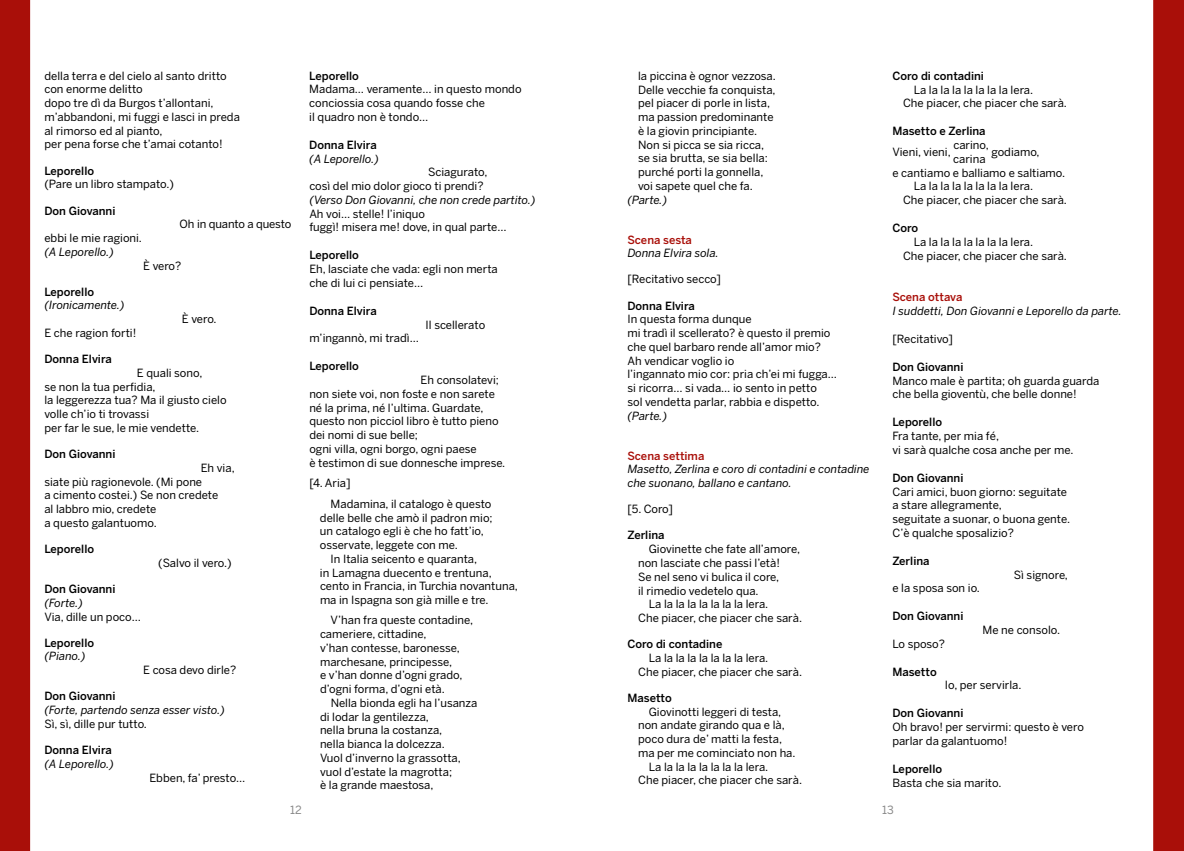
<style>
.page{position:relative;width:1184px;height:851px;background:#fff}
.page>*{position:absolute;margin:0;border:0;box-sizing:border-box;transform-origin:0 0}
.t1{font:11.25px/13.8px "Benton Sans";color:#000}
.t2{font:500 11.25px "Benton Sans";color:#000}
.t3{font:italic 11.25px/13.8px "Benton Sans";color:#000}
.t4{font:500 11.25px "Benton Sans";color:#a90f09}
.t5{font:11.25px "Benton Sans";color:#878787}
</style>
<div class="page">
<svg style="left:1153px;top:0;width:30px;height:850px;background:#ac1813"></svg>
<div style="left:0;top:0;width:30px;height:850px;background:#a90f09"></div>
<p class="t1" style="left:44px;top:68px;width:197px">della terra e del cielo al santo dritto con enorme delitto<br>dopo tre dì da Burgos t’allontani, m’abbandoni, mi fuggi e lasci in preda al rimorso ed al pianto,<br>per pena forse che t’amai cotanto!</p>
<p class="t2" style="left:44px;top:164px;width:51px">Leporello</p>
<p class="t1" style="left:44px;top:177px;width:131px">(Pare un libro stampato.)</p>
<p class="t2" style="left:44px;top:204px;width:72px">Don Giovanni</p>
<p class="t1" style="left:179px;top:217px;width:113px">Oh in quanto a questo</p>
<p class="t1" style="left:44px;top:231px;width:99px">ebbi le mie ragioni.</p>
<p class="t3" style="left:44px;top:245px;width:71px">(A Leporello.)</p>
<p class="t1" style="left:143px;top:258px;width:40px">È vero?</p>
<p class="t2" style="left:44px;top:285px;width:51px">Leporello</p>
<p class="t3" style="left:44px;top:298px;width:81px">(Ironicamente.)</p>
<p class="t1" style="left:182px;top:312px;width:36px">È vero.</p>
<p class="t1" style="left:44px;top:326px;width:93px">E che ragion forti!</p>
<p class="t2" style="left:44px;top:352px;width:69px">Donna Elvira</p>
<p class="t1" style="left:44px;top:366px;width:184px;text-indent:92px">E quali sono,<br>se non la tua perfidia,<br>la leggerezza tua? Ma il giusto cielo volle ch’io ti trovassi<br>per far le sue, le mie vendette.</p>
<p class="t2" style="left:44px;top:447px;width:72px">Don Giovanni</p>
<p class="t1" style="left:44px;top:460px;width:192px;text-indent:156px">Eh via, siate più ragionevole. (Mi pone<br>a cimento costei.) Se non credete<br>al labbro mio, credete<br>a questo galantuomo.</p>
<p class="t2" style="left:44px;top:542px;width:51px">Leporello</p>
<p class="t1" style="left:158px;top:555px;width:75px">(Salvo il vero.)</p>
<p class="t2" style="left:44px;top:582px;width:72px">Don Giovanni</p>
<p class="t3" style="left:44px;top:595px;width:40px">(Forte.)</p>
<p class="t1" style="left:44px;top:609px;width:98px">Via, dille un poco…</p>
<p class="t2" style="left:44px;top:635px;width:51px">Leporello</p>
<p class="t3" style="left:44px;top:649px;width:42px">(Piano.)</p>
<p class="t1" style="left:143px;top:663px;width:95px">E cosa devo dirle?</p>
<p class="t2" style="left:44px;top:689px;width:72px">Don Giovanni</p>
<p class="t3" style="left:44px;top:703px;width:182px">(Forte, partendo senza esser visto.)</p>
<p class="t1" style="left:44px;top:716px;width:104px">Sì, sì, dille pur tutto.</p>
<p class="t2" style="left:44px;top:743px;width:69px">Donna Elvira</p>
<p class="t3" style="left:44px;top:756px;width:71px">(A Leporello.)</p>
<p class="t1" style="left:149px;top:770px;width:97px">Ebben, fa’ presto…</p>
<p class="t2" style="left:309px;top:69px;width:51px">Leporello</p>
<p class="t1" style="left:309px;top:82px;width:214px">Madama… veramente… in questo mondo conciossia cosa quando fosse che<br>il quadro non è tondo…</p>
<p class="t2" style="left:309px;top:138px;width:69px">Donna Elvira</p>
<p class="t3" style="left:309px;top:152px;width:71px">(A Leporello.)</p>
<p class="t1" style="left:309px;top:165px;width:180px;text-indent:119px">Sciagurato, così del mio dolor gioco ti prendi?</p>
<p class="t3" style="left:309px;top:193px;width:227px">(Verso Don Giovanni, che non crede partito.)</p>
<p class="t1" style="left:309px;top:206px;width:199px">Ah voi… stelle! l’iniquo<br>fuggì! misera me! dove, in qual parte…</p>
<p class="t2" style="left:309px;top:248px;width:51px">Leporello</p>
<p class="t1" style="left:309px;top:262px;width:190px">Eh, lasciate che vada: egli non merta che di lui ci pensiate…</p>
<p class="t2" style="left:309px;top:304px;width:69px">Donna Elvira</p>
<p class="t1" style="left:425px;top:317px;width:61px">Il scellerato</p>
<p class="t1" style="left:309px;top:331px;width:111px">m’ingannò, mi tradì…</p>
<p class="t2" style="left:309px;top:359px;width:51px">Leporello</p>
<p class="t1" style="left:309px;top:373px;width:197px;text-indent:111px">Eh consolatevi; non siete voi, non foste e non sarete né la prima, né l’ultima. Guardate, questo non picciol libro è tutto pieno dei nomi di sue belle;<br>ogni villa, ogni borgo, ogni paese<br>è testimon di sue donnesche imprese.</p>
<p class="t1" style="left:330px;top:472px;width:162px;line-height:20.6px;text-indent:-21px">[4. Aria]<br>Madamina, il catalogo è questo</p>
<p class="t1" style="left:320px;top:510px;width:174px">delle belle che amò il padron mio; un catalogo egli è che ho fatt’io, osservate, leggete con me.</p>
<p class="t1" style="left:320px;top:551px;width:199px;text-indent:11px">In Italia seicento e quaranta,<br>in Lamagna duecento e trentuna, cento in Francia, in Turchia novantuna, ma in Ispagna son già mille e tre.</p>
<p class="t1" style="left:320px;top:613px;width:155px;text-indent:11px">V’han fra queste contadine, cameriere, cittadine,<br>v’han contesse, baronesse, marchesane, principesse,<br>e v’han donne d’ogni grado, d’ogni forma, d’ogni età.</p>
<p class="t1" style="left:320px;top:695px;width:159px;text-indent:11px">Nella bionda egli ha l’usanza di lodar la gentilezza,<br>nella bruna la costanza,<br>nella bianca la dolcezza.<br>Vuol d’inverno la grassotta, vuol d’estate la magrotta;<br>è la grande maestosa,</p>
<p class="t1" style="left:638px;top:69px;width:139px">la piccina è ognor vezzosa.<br>Delle vecchie fa conquista, pel piacer di porle in lista, ma passion predominante è la giovin principiante.<br>Non si picca se sia ricca, se sia brutta, se sia bella: purché porti la gonnella, voi sapete quel che fa.</p>
<p class="t3" style="left:627px;top:192px;width:41px">(Parte.)</p>
<p class="t4" style="left:627px;top:233px;width:66px">Scena sesta</p>
<p class="t3" style="left:627px;top:246px;width:93px">Donna Elvira sola.</p>
<p class="t1" style="left:627px;top:272px;width:95px">[Recitativo secco]</p>
<p class="t2" style="left:627px;top:299px;width:69px">Donna Elvira</p>
<p class="t1" style="left:627px;top:312px;width:211px">In questa forma dunque<br>mi tradì il scellerato? è questo il premio che quel barbaro rende all’amor mio?<br>Ah vendicar voglio io<br>l’ingannato mio cor: pria ch’ei mi fugga… si ricorra… si vada… io sento in petto<br>sol vendetta parlar, rabbia e dispetto.</p>
<p class="t3" style="left:627px;top:408px;width:41px">(Parte.)</p>
<p class="t4" style="left:627px;top:449px;width:78px">Scena settima</p>
<p class="t3" style="left:627px;top:462px;width:243px">Masetto, Zerlina e coro di contadini e contadine che suonano, ballano e cantano.</p>
<p class="t1" style="left:627px;top:502px;width:47px">[5. Coro]</p>
<p class="t2" style="left:627px;top:528px;width:39px">Zerlina</p>
<p class="t1" style="left:648px;top:542px;width:153px">Giovinette che fate all’amore,</p>
<p class="t1" style="left:638px;top:556px;width:143px">non lasciate che passi l’età!</p>
<p class="t1" style="left:638px;top:569px;width:143px">Se nel seno vi bulica il core,</p>
<p class="t1" style="left:638px;top:583px;width:122px">il rimedio vedetelo qua.</p>
<p class="t1" style="left:648px;top:597px;width:121px">La la la la la la la la lera.</p>
<p class="t1" style="left:638px;top:610px;width:165px">Che piacer, che piacer che sarà.</p>
<p class="t2" style="left:627px;top:637px;width:96px">Coro di contadine</p>
<p class="t1" style="left:638px;top:650px;width:165px;text-indent:11px">La la la la la la la la lera.<br>Che piacer, che piacer che sarà.</p>
<p class="t2" style="left:627px;top:691px;width:46px">Masetto</p>
<p class="t1" style="left:648px;top:704px;width:134px">Giovinotti leggeri di testa,</p>
<p class="t1" style="left:638px;top:718px;width:148px">non andate girando qua e là,</p>
<p class="t1" style="left:638px;top:732px;width:145px">poco dura de’ matti la festa,</p>
<p class="t1" style="left:638px;top:745px;width:159px">ma per me cominciato non ha.</p>
<p class="t1" style="left:648px;top:759px;width:121px">La la la la la la la la lera.</p>
<p class="t1" style="left:638px;top:773px;width:165px">Che piacer, che piacer che sarà.</p>
<p class="t2" style="left:892px;top:69px;width:93px">Coro di contadini</p>
<p class="t1" style="left:903px;top:82px;width:165px;text-indent:11px">La la la la la la la la lera.<br>Che piacer, che piacer che sarà.</p>
<p class="t2" style="left:892px;top:124px;width:95px">Masetto e Zerlina</p>
<p class="t1" style="left:892px;top:145px;width:60px">Vieni, vieni,</p>
<p class="t1" style="left:953px;top:138px;width:37px">carino,</p>
<p class="t1" style="left:991px;top:145px;width:50px">godiamo,</p>
<p class="t1" style="left:953px;top:152px;width:34px">carina</p>
<p class="t1" style="left:892px;top:165px;width:174px">e cantiamo e balliamo e saltiamo.</p>
<p class="t1" style="left:913px;top:179px;width:121px">La la la la la la la la lera.</p>
<p class="t1" style="left:903px;top:193px;width:165px">Che piacer, che piacer che sarà.</p>
<p class="t2" style="left:892px;top:221px;width:27px">Coro</p>
<p class="t1" style="left:903px;top:235px;width:165px;text-indent:11px">La la la la la la la la lera.<br>Che piacer, che piacer che sarà.</p>
<p class="t4" style="left:892px;top:290px;width:71px">Scena ottava</p>
<p class="t3" style="left:892px;top:304px;width:230px">I suddetti, Don Giovanni e Leporello da parte.</p>
<p class="t1" style="left:892px;top:332px;width:62px">[Recitativo]</p>
<p class="t2" style="left:892px;top:360px;width:72px">Don Giovanni</p>
<p class="t1" style="left:892px;top:373px;width:208px">Manco male è partita; oh guarda guarda che bella gioventù, che belle donne!</p>
<p class="t2" style="left:892px;top:415px;width:51px">Leporello</p>
<p class="t1" style="left:892px;top:429px;width:182px">Fra tante, per mia fé,<br>vi sarà qualche cosa anche per me.</p>
<p class="t2" style="left:892px;top:471px;width:72px">Don Giovanni</p>
<p class="t1" style="left:892px;top:484px;width:179px">Cari amici, buon giorno: seguitate a stare allegramente,<br>seguitate a suonar, o buona gente.<br>C’è qualche sposalizio?</p>
<p class="t2" style="left:892px;top:554px;width:39px">Zerlina</p>
<p class="t1" style="left:1013px;top:567px;width:56px">Sì signore,</p>
<p class="t1" style="left:892px;top:581px;width:89px">e la sposa son io.</p>
<p class="t2" style="left:892px;top:609px;width:72px">Don Giovanni</p>
<p class="t1" style="left:982px;top:622px;width:79px">Me ne consolo.</p>
<p class="t1" style="left:892px;top:636px;width:54px">Lo sposo?</p>
<p class="t2" style="left:892px;top:664px;width:46px">Masetto</p>
<p class="t1" style="left:945px;top:678px;width:78px">Io, per servirla.</p>
<p class="t2" style="left:892px;top:706px;width:72px">Don Giovanni</p>
<p class="t1" style="left:892px;top:720px;width:193px">Oh bravo! per servirmi: questo è vero parlar da galantuomo!</p>
<p class="t2" style="left:892px;top:762px;width:51px">Leporello</p>
<p class="t1" style="left:892px;top:775px;width:110px">Basta che sia marito.</p>
<p class="t5" style="left:290px;top:803px;width:13px">12</p>
<p class="t5" style="left:882px;top:803px;width:13px">13</p>
</div>
